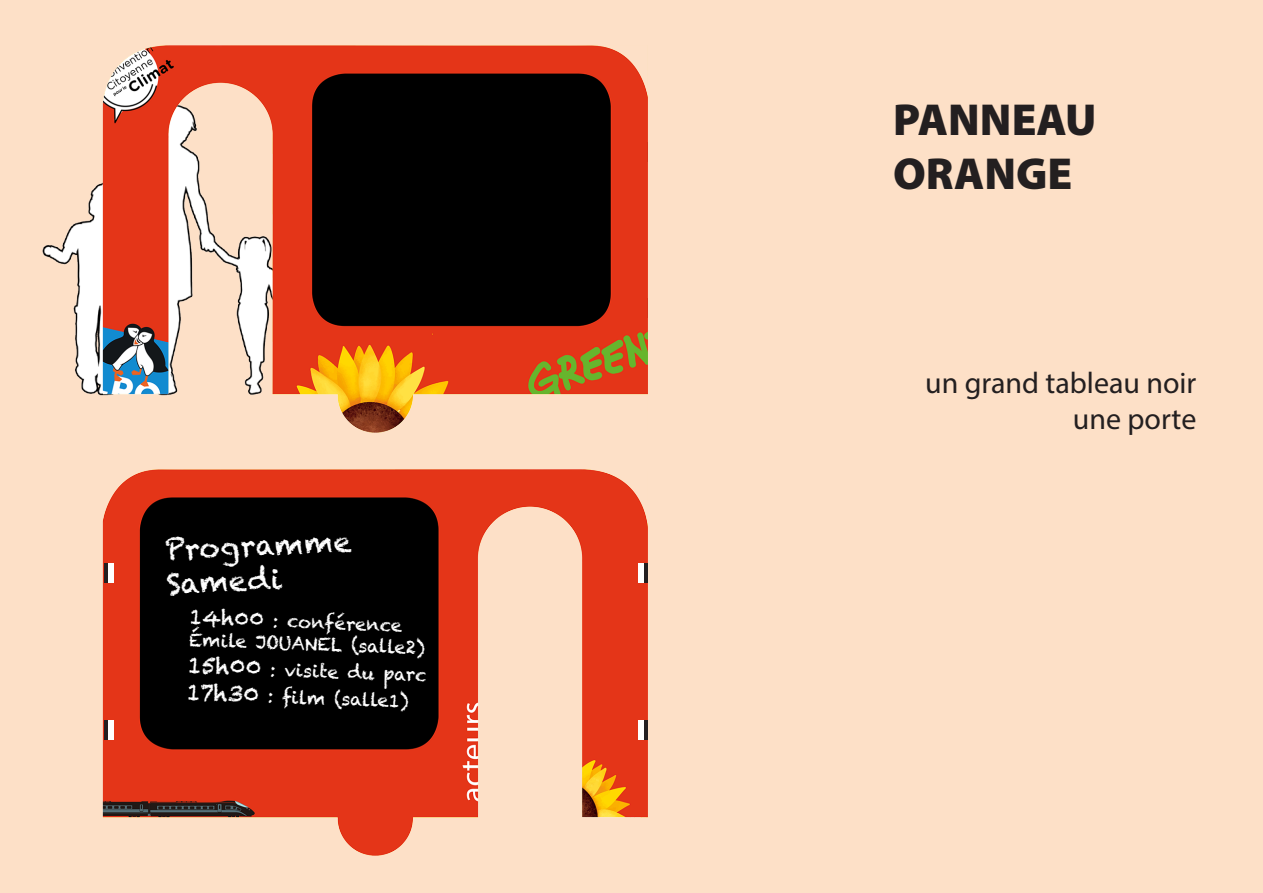
<style>
.page{position:relative;width:1263px;height:893px;background:#fde0c7}
.page>*{position:absolute;margin:0;border:0;box-sizing:border-box;transform-origin:0 0}
.t1{font:900 45px/54px "Myriad Pro";color:#231f20}
.t2{font:30px/36px "Myriad Pro";color:#231f20;text-align:right}
.t3{font:28.5px/33.9px "Chalkduster";color:#fff}
.t4{font:18px/21.6px "Chalkduster";color:#fff}
.s1{font-size:21px}
.s2{font-size:22.5px}
</style>
<div class="page">
<img style="left:102px;top:469px;width:546px;height:387px">
<div style="left:107px;top:563px;width:7px;height:20px;background:#fff"></div>
<hr style="left:104px;top:563px;width:4px;height:20px;background:#231f20">
<div style="left:638px;top:563px;width:7px;height:20px;background:#fff"></div>
<hr style="left:644px;top:563px;width:4px;height:20px;background:#231f20">
<div style="left:107px;top:720px;width:7px;height:19px;background:#fff"></div>
<hr style="left:104px;top:720px;width:4px;height:19px;background:#231f20">
<div style="left:638px;top:720px;width:7px;height:19px;background:#fff"></div>
<hr style="left:644px;top:720px;width:4px;height:19px;background:#231f20">
<img style="left:64px;top:45px;width:584px;height:388px">
<p class="t3" style="left:164px;top:533px;width:188px;rotate:-3deg">Programme<br>Samedi</p>
<p class="t4" style="left:190px;top:607px;width:238px;rotate:2deg"><span class="s1">14h00</span> : conférence<br>Émile JOUANEL (salle2)</p>
<p class="t4" style="left:188px;top:656px;width:240px;rotate:2deg"><span class="s2">15h00</span> : visite du parc</p>
<p class="t4" style="left:187px;top:683px;width:224px;rotate:2deg"><span class="s2">17h30</span> : film (salle1)</p>
<p class="t1" style="left:893px;top:91px;width:205px">PANNEAU<br>ORANGE</p>
<p class="t2" style="left:925px;top:364px;width:273px">un grand tableau noir une porte</p>
</div>
